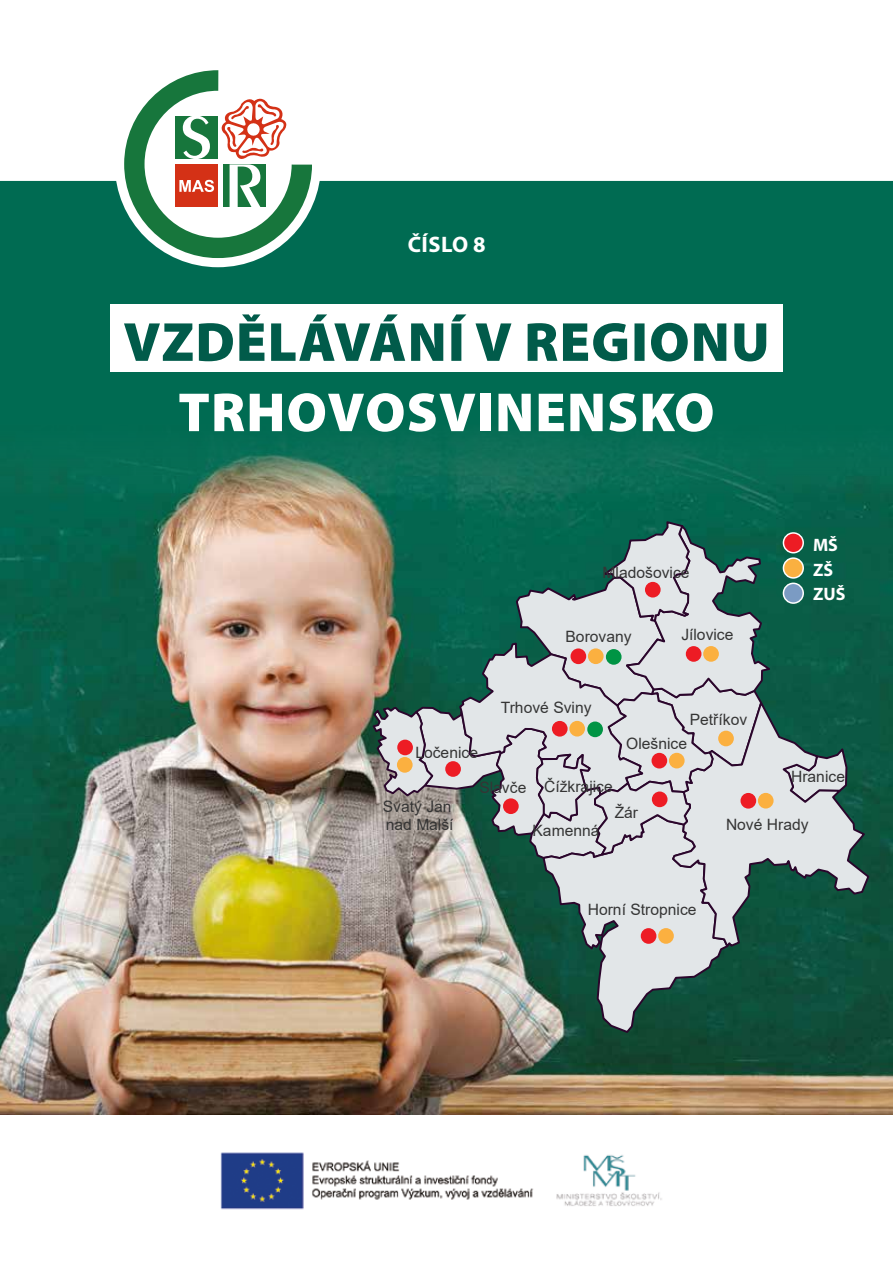
<style>
.page{position:relative;width:893px;height:1263px;background:#fff}
.page>*{position:absolute;margin:0;border:0;box-sizing:border-box;transform-origin:0 0}
.t1{font:900 55.5px "Myriad Pro";letter-spacing:.02em;color:#fff}
.t2{font:700 22.5px "Myriad Pro";letter-spacing:.02em;color:#fff}
.t3{font:700 18px/24.6px "Myriad Pro";color:#fff}
.t4{font:15.6px/18px "Arial";color:#353535}
</style>
<div class="page">
<div style="left:0;top:181px;width:893px;height:245px;background:#006b52"></div>
<img style="left:0;top:426px;width:893px;height:689px">
<div style="left:115px;top:61px;width:206px;height:206px;background:#fff;border-radius:50%"></div>
<svg style="left:124px;top:70px;width:188px;height:188px"></svg>
<img style="left:220px;top:1152px;width:442px;height:58px">
<div style="left:110px;top:304px;width:673px;height:67px;background:#fff"></div>
<svg style="left:124px;top:314px;width:642px;height:47px"></svg>
<svg style="left:774px;top:698px;width:97px;height:252px;background:#5c877d"></svg>
<svg style="left:371px;top:520px;width:403px;height:514px;background:#8ea49d"></svg>
<div style="left:606px;top:649px;width:16px;height:16px;background:#009444;border-radius:50%"></div>
<div style="left:641px;top:928px;width:15px;height:16px;background:#ed1c24;border-radius:50%"></div>
<div style="left:658px;top:928px;width:16px;height:16px;background:#fbb040;border-radius:50%"></div>
<div style="left:397px;top:739px;width:16px;height:16px;background:#ed1c24;border-radius:50%"></div>
<div style="left:652px;top:791px;width:16px;height:16px;background:#ed1c24;border-radius:50%"></div>
<div style="left:397px;top:757px;width:16px;height:16px;background:#fbb040;border-radius:50%"></div>
<div style="left:445px;top:761px;width:16px;height:16px;background:#ed1c24;border-radius:50%"></div>
<div style="left:503px;top:798px;width:16px;height:16px;background:#ed1c24;border-radius:50%"></div>
<div style="left:651px;top:753px;width:16px;height:15px;background:#ed1c24;border-radius:50%"></div>
<div style="left:669px;top:753px;width:16px;height:15px;background:#fbb040;border-radius:50%"></div>
<div style="left:740px;top:793px;width:16px;height:16px;background:#ed1c24;border-radius:50%"></div>
<div style="left:758px;top:793px;width:16px;height:15px;background:#fbb040;border-radius:50%"></div>
<div style="left:686px;top:646px;width:15px;height:16px;background:#ed1c24;border-radius:50%"></div>
<div style="left:703px;top:646px;width:16px;height:16px;background:#fbb040;border-radius:50%"></div>
<div style="left:718px;top:731px;width:16px;height:15px;background:#fbb040;border-radius:50%"></div>
<div style="left:570px;top:648px;width:16px;height:16px;background:#ed1c24;border-radius:50%"></div>
<div style="left:588px;top:648px;width:16px;height:16px;background:#fbb040;border-radius:50%"></div>
<div style="left:587px;top:721px;width:16px;height:16px;background:#009444;border-radius:50%"></div>
<div style="left:552px;top:721px;width:16px;height:16px;background:#ed1c24;border-radius:50%"></div>
<div style="left:569px;top:721px;width:16px;height:15px;background:#fbb040;border-radius:50%"></div>
<div style="left:645px;top:582px;width:16px;height:15px;background:#ed1c24;border-radius:50%"></div>
<div style="left:783px;top:583px;width:20px;height:20px;background:#7b9bc3;border-radius:50%"></div>
<div style="left:783px;top:583px;width:21px;height:21px;border:2px solid #fff;border-radius:50%"></div>
<div style="left:783px;top:533px;width:20px;height:20px;background:#ed1c24;border-radius:50%"></div>
<div style="left:783px;top:532px;width:21px;height:21px;border:2px solid #fff;border-radius:50%"></div>
<div style="left:783px;top:558px;width:20px;height:20px;background:#fab040;border-radius:50%"></div>
<div style="left:783px;top:557px;width:21px;height:22px;border:2px solid #fff;border-radius:50%"></div>
<h2 class="t2" style="left:408px;top:232px;width:79px">ČÍSLO 8</h2>
<h1 class="t1" style="left:178px;top:381px;width:538px">TRHOVOSVINENSKO</h1>
<p class="t4" style="left:603px;top:563px;width:88px">Mladošovice</p>
<p class="t4" style="left:415px;top:743px;width:64px">Ločenice</p>
<p class="t4" style="left:565px;top:627px;width:68px">Borovany</p>
<p class="t4" style="left:501px;top:698px;width:92px">Trhové Sviny</p>
<p class="t4" style="left:681px;top:625px;width:54px">Jílovice</p>
<p class="t4" style="left:690px;top:710px;width:59px">Petříkov</p>
<p class="t4" style="left:626px;top:735px;width:62px">Olešnice</p>
<p class="t4" style="left:479px;top:779px;width:49px">Slavče</p>
<p class="t4" style="left:544px;top:777px;width:70px">Čížkrajice</p>
<p class="t3" style="left:813px;top:533px;width:34px">MŠ<br>ZŠ<br>ZUŠ</p>
<p class="t4" style="left:791px;top:767px;width:55px">Hranice</p>
<p class="t4" style="left:383px;top:798px;width:72px">Svatý Jan nad Malší</p>
<p class="t4" style="left:532px;top:821px;width:68px">Kamenná</p>
<p class="t4" style="left:615px;top:804px;width:25px">Žár</p>
<p class="t4" style="left:588px;top:900px;width:110px">Horní Stropnice</p>
<p class="t4" style="left:726px;top:815px;width:84px">Nové Hrady</p>
</div>
